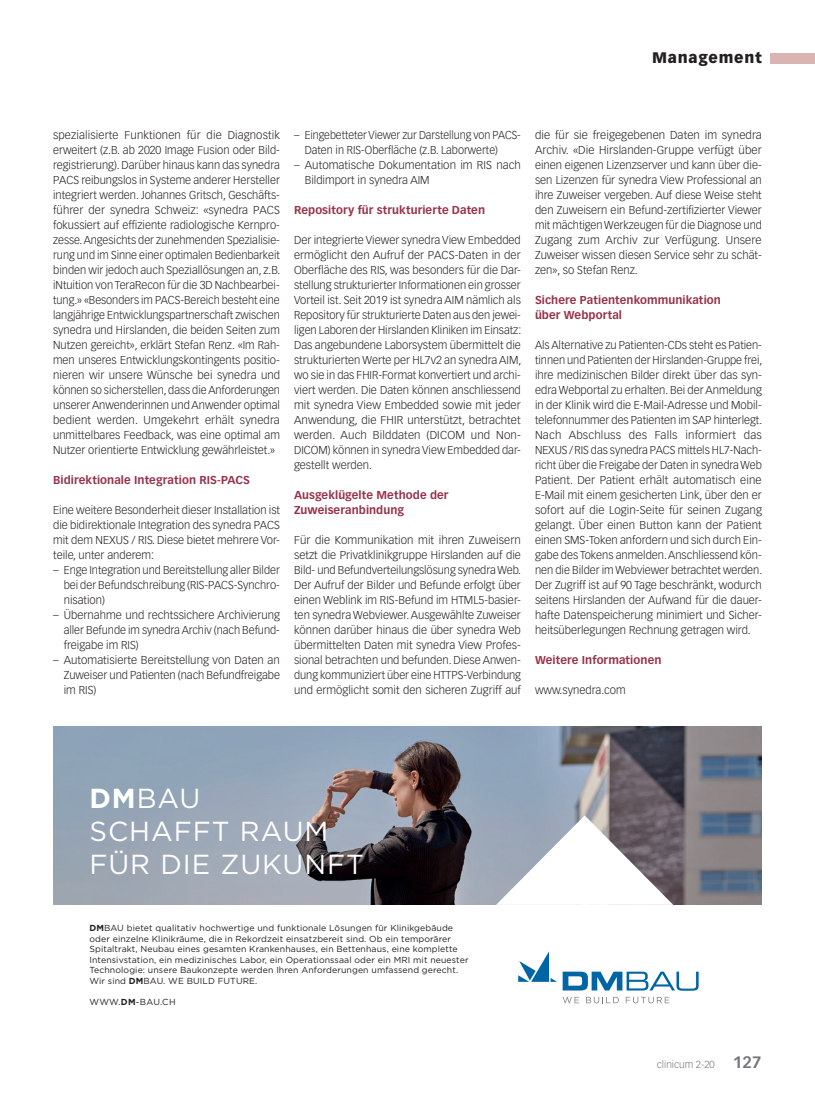
<style>
.page{position:relative;width:815px;height:1099px;background:#fff}
.page>*{position:absolute;margin:0;border:0;box-sizing:border-box;transform-origin:0 0}
.t1{font:27.5px/33px "Gotham";letter-spacing:.035em;color:#fff}
.t2{font:900 15px "Vectora LT Std";letter-spacing:.05em;color:#231f20}
.Lauftext{font:300 11.25px/15px "Vectora LT Std";color:#231f20;text-align:justify}
.ZT_MM{font:700 11.25px/15px "Vectora LT Std";letter-spacing:.005em;color:#983249}
.t3{font:300 10px "Vectora LT Std";color:#76787b}
.t4{font:8.75px/10.5px "Gotham";letter-spacing:.01em;color:#231f20}
.s1{font-weight:700}
.s2{font-weight:700;font-size:16.25px}
</style>
<div class="page">
<div style="left:770px;top:53px;width:45px;height:10px;background:#d9b4b3"></div>
<img style="left:53px;top:726px;width:709px;height:178px">
<svg style="left:518px;top:951px;width:38px;height:30px"></svg>
<svg style="left:563px;top:996px;width:16px;height:7px"></svg>
<svg style="left:586px;top:996px;width:33px;height:7px"></svg>
<svg style="left:626px;top:996px;width:43px;height:7px"></svg>
<svg style="left:563px;top:971px;width:136px;height:19px"></svg>
<svg style="left:496px;top:815px;width:177px;height:89px"></svg>
<h2 class="t2" style="left:652px;top:49px;width:111px">Management</h2>
<p class="Lauftext" style="left:53px;top:128px;width:229px">spezialisierte Funktionen für die Diagnostik erweitert (z.B. ab 2020 Image Fusion oder Bild&shy;registrierung). Darüber hinaus kann das synedra PACS reibungslos in Systeme anderer Hersteller integriert werden. Johannes Gritsch, Geschäfts&shy;führer der synedra Schweiz: «synedra PACS fokussiert auf effiziente radiologische Kernpro&shy;zesse. Angesichts der zunehmenden Spezialisie&shy;rung und im Sinne einer optimalen Bedienbarkeit binden wir jedoch auch Speziallösungen an, z.B. iNtuition von TeraRecon für die 3D Nachbearbei&shy;tung.» «Besonders im PACS-Bereich besteht eine langjährige Entwicklungspartnerschaft zwischen synedra und Hirslanden, die beiden Seiten zum Nutzen gereicht», erklärt Stefan Renz. «Im Rah&shy;men unseres Entwicklungskontingents positio&shy;nieren wir unsere Wünsche bei synedra und können so sicherstellen, dass die Anforderungen unserer Anwenderinnen und Anwender optimal bedient werden. Umgekehrt erhält synedra unmittelbares Feedback, was eine optimal am Nutzer orientierte Entwicklung gewährleistet.»</p>
<p class="ZT_MM" style="left:53px;top:473px;width:198px">Bidirektionale Integration RIS-PACS</p>
<p class="Lauftext" style="left:53px;top:503px;width:228px">Eine weitere Besonderheit dieser Installation ist die bidirektionale Integration des synedra PACS mit dem NEXUS / RIS. Diese bietet mehrere Vor&shy;teile, unter anderem:</p>
<p class="Lauftext" style="left:64px;top:563px;width:218px;text-indent:-11px">– Enge Integration und Bereitstellung aller Bilder bei der Befundschreibung (RIS-PACS-Synchro&shy;nisation)</p>
<p class="Lauftext" style="left:64px;top:608px;width:218px;text-indent:-11px">– Übernahme und rechtssichere Archivierung aller Befunde im synedra Archiv (nach Befund&shy;freigabe im RIS)</p>
<p class="Lauftext" style="left:64px;top:653px;width:218px;text-indent:-11px">– Automatisierte Bereitstellung von Daten an Zuweiser und Patienten (nach Befundfreigabe im RIS)</p>
<p class="Lauftext" style="left:305px;top:128px;width:218px;text-indent:-11px">– Eingebetteter Viewer zur Darstellung von PACS-<br>Daten in RIS-Oberfläche (z.B. Laborwerte)</p>
<p class="Lauftext" style="left:305px;top:158px;width:218px;text-indent:-11px">– Automatische Dokumentation im RIS nach<br>Bildimport in synedra AIM</p>
<p class="ZT_MM" style="left:294px;top:203px;width:193px">Repository für strukturierte Daten</p>
<p class="Lauftext" style="left:294px;top:233px;width:229px">Der integrierte Viewer synedra View Embedded ermöglicht den Aufruf der PACS-Daten in der Oberfläche des RIS, was besonders für die Dar&shy;stellung strukturierter Informationen ein grosser Vorteil ist. Seit 2019 ist synedra AIM nämlich als Repository für strukturierte Daten aus den jewei&shy;ligen Laboren der Hirslanden Kliniken im Einsatz:<br>Das angebundene Laborsystem übermittelt die strukturierten Werte per HL7v2 an synedra AIM, wo sie in das FHIR-Format konvertiert und archi&shy;viert werden. Die Daten können anschliessend mit synedra View Embedded sowie mit jeder Anwendung, die FHIR unterstützt, betrachtet werden. Auch Bilddaten (DICOM und Non-DICOM) können in synedra View Embedded dar&shy;gestellt werden.</p>
<p class="ZT_MM" style="left:294px;top:488px;width:156px">Ausgeklügelte Methode der<br>Zuweiseranbindung</p>
<p class="Lauftext" style="left:294px;top:533px;width:229px">Für die Kommunikation mit ihren Zuweisern setzt die Privatklinikgruppe Hirslanden auf die Bild- und Befundverteilungslösung synedra Web.<br>Der Aufruf der Bilder und Befunde erfolgt über einen Weblink im RIS-Befund im HTML5-basier&shy;ten synedra Webviewer. Ausgewählte Zuweiser können darüber hinaus die über synedra Web übermittelten Daten mit synedra View Profes&shy;sional betrachten und befunden. Diese Anwen&shy;dung kommuniziert über eine HTTPS-Verbindung und ermöglicht somit den sicheren Zugriff auf</p>
<p class="Lauftext" style="left:535px;top:128px;width:228px">die für sie freigegebenen Daten im synedra Archiv. «Die Hirslanden-Gruppe verfügt über einen eigenen Lizenzserver und kann über die&shy;sen Lizenzen für synedra View Professional an ihre Zuweiser vergeben. Auf diese Weise steht den Zuweisern ein Befund-zertifizierter Viewer mit mächtigen Werkzeugen für die Diagnose und Zugang zum Archiv zur Verfügung. Unsere Zuweiser wissen diesen Service sehr zu schät&shy;zen», so Stefan Renz.</p>
<p class="ZT_MM" style="left:535px;top:293px;width:187px">Sichere Patientenkommunikation über Webportal</p>
<p class="Lauftext" style="left:535px;top:338px;width:229px">Als Alternative zu Patienten-CDs steht es Patien&shy;tinnen und Patienten der Hirslanden-Gruppe frei, ihre medizinischen Bilder direkt über das syn&shy;edra Webportal zu erhalten. Bei der Anmeldung in der Klinik wird die E-Mail-Adresse und Mobil&shy;telefonnummer des Patienten im SAP hinterlegt.<br>Nach Abschluss des Falls informiert das NEXUS/RIS das synedra PACS mittels HL7-Nach&shy;richt über die Freigabe der Daten in synedra Web Patient. Der Patient erhält automatisch eine E-Mail mit einem gesicherten Link, über den er sofort auf die Login-Seite für seinen Zugang gelangt. Über einen Button kann der Patient einen SMS-Token anfordern und sich durch Ein&shy;gabe des Tokens anmelden. Anschliessend kön&shy;nen die Bilder im Webviewer betrachtet werden.<br>Der Zugriff ist auf 90 Tage beschränkt, wodurch seitens Hirslanden der Aufwand für die dauer&shy;hafte Datenspeicherung minimiert und Sicher&shy;heitsüberlegungen Rechnung getragen wird.</p>
<p class="ZT_MM" style="left:535px;top:653px;width:128px">Weitere Informationen</p>
<p class="Lauftext" style="left:535px;top:683px;width:92px">www.synedra.com</p>
<p class="t1" style="left:89px;top:780px;width:276px"><span class="s1">DM</span>BAU<br>SCHAFFT RAUM<br>FÜR DIE ZUKUNFT</p>
<p class="t4" style="left:89px;top:922px;width:381px"><span class="s1">DM</span>BAU bietet qualitativ hochwertige und funktionale Lösungen für Klinikgebäude oder einzelne Klinikräume, die in Rekordzeit einsatzbereit sind. Ob ein temporärer Spitaltrakt, Neubau eines gesamten Krankenhauses, ein Bettenhaus, eine komplette Intensivstation, ein medizinisches Labor, ein Operationssaal oder ein MRI mit neuester Technologie: unsere Baukonzepte werden Ihren Anforderungen umfassend gerecht.<br>Wir sind <span class="s1">DM</span>BAU. WE BUILD FUTURE.</p>
<p class="t4" style="left:89px;top:996px;width:88px">WWW.<span class="s1">DM</span>-BAU.CH</p>
<p class="t3" style="left:657px;top:1058px;width:106px">clinicum 2-20 <span class="s2">127</span></p>
</div>
